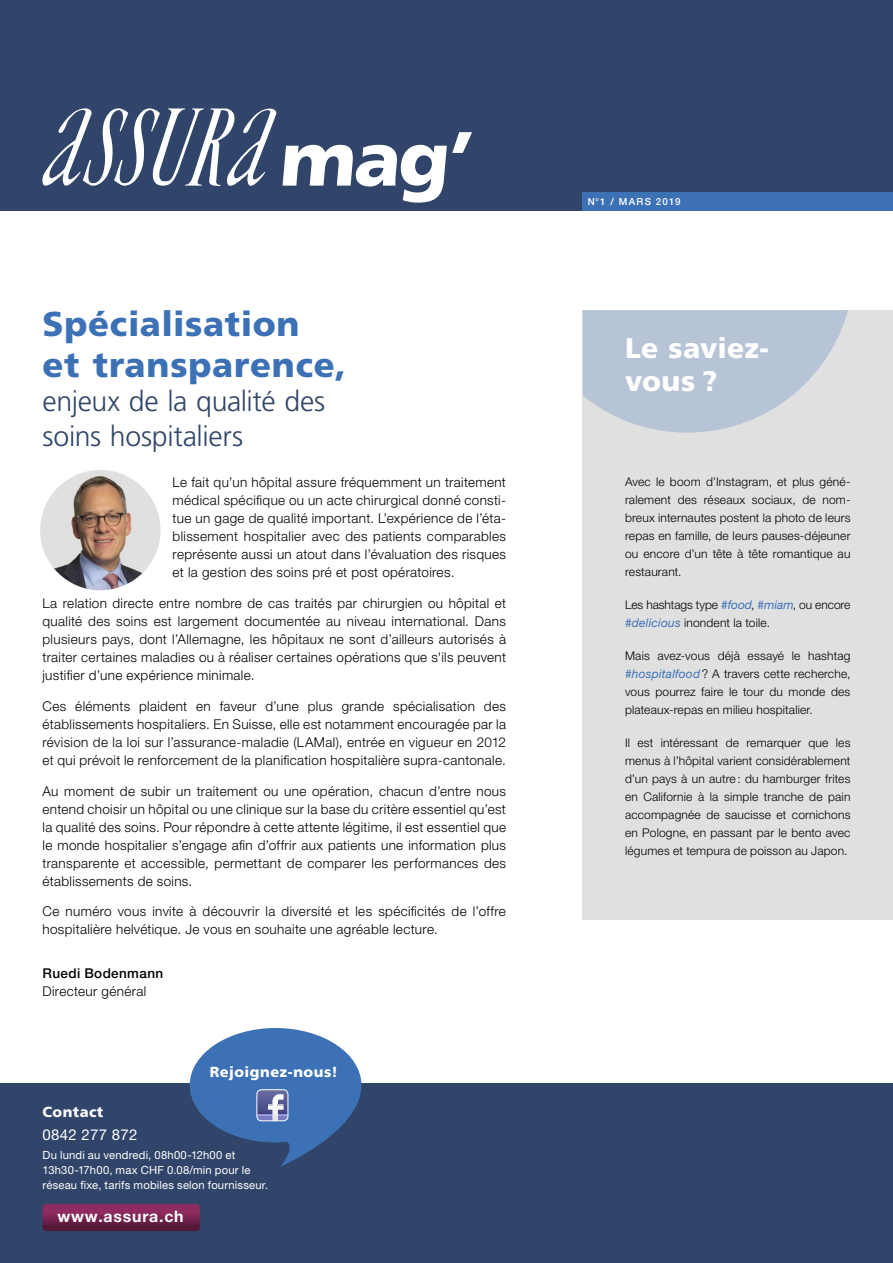
<style>
.page{position:relative;width:893px;height:1263px;background:#fff}
.page>*{position:absolute;margin:0;border:0;box-sizing:border-box;transform-origin:0 0}
.t1{font:900 34.5px/40.5px "Frutiger";letter-spacing:.02em;color:#3c71b6}
.t2{font:300 28.5px/34.5px "Frutiger";letter-spacing:-.01em;color:#304569}
.t3{font:900 28.35px/33px "Frutiger";letter-spacing:.015em;color:#fff}
.t4{font:700 15.9px "Helvetica Neue LT Std";letter-spacing:.05em;color:#fff}
.t5{font:15px "Helvetica Neue LT Std";letter-spacing:.02em;color:#fff}
.t6{font:900 14.55px "Frutiger";letter-spacing:.035em;color:#fff}
.t7{font:300 13.5px/18px "Helvetica Neue LT Std";letter-spacing:.025em;color:#000;text-align:justify}
.t8{font:500 13.5px "Helvetica Neue LT Std";letter-spacing:.025em;color:#000}
.t9{font:300 12px/18px "Helvetica Neue LT Std";letter-spacing:.015em;color:#000;text-align:justify}
.t10{font:11.25px/15px "Helvetica Neue LT Std";letter-spacing:.015em;color:#fff}
.t11{font:500 9.75px "Helvetica Neue LT Std";letter-spacing:.125em;color:#fff}
.s1{font-weight:400;font-style:italic;color:#3c71b6}
</style>
<div class="page">
<div style="left:0;top:0;width:893px;height:210px;background:#304569"></div>
<div style="left:582px;top:192px;width:311px;height:18px;background:#3c71b6"></div>
<div style="left:0;top:1084px;width:893px;height:179px;background:#304569"></div>
<div style="left:582px;top:310px;width:311px;height:609px;background:#e0e0e1"></div>
<svg style="left:582px;top:310px;width:266px;height:123px"></svg>
<svg style="left:283px;top:132px;width:189px;height:71px"></svg>
<svg style="left:42px;top:108px;width:234px;height:78px"></svg>
<img style="left:40px;top:470px;width:120px;height:120px;border-radius:60px">
<svg style="left:43px;top:1204px;width:157px;height:27px;background:#74234f"></svg>
<svg style="left:190px;top:1028px;width:171px;height:139px"></svg>
<div style="left:257px;top:1089px;width:31px;height:32px;border:1px solid #fff;border-radius:5px"></div>
<h1 class="t1" style="left:43px;top:303px;width:305px">Spécialisation<br>et transparence,</h1>
<h2 class="t2" style="left:43px;top:384px;width:284px">enjeux de la qualité des soins hospitaliers</h2>
<p class="t7" style="left:173px;top:473px;width:335px">Le fait qu’un hôpital assure fréquemment un traitement médical spécifique ou un acte chirurgical donné consti&shy;tue un gage de qualité important. L’expérience de l’éta&shy;blissement hospitalier avec des patients comparables représente aussi un atout dans l’évaluation des risques et la gestion des soins pré et post opératoires.</p>
<p class="t7" style="left:43px;top:594px;width:465px">La relation directe entre nombre de cas traités par chirurgien ou hôpital et qualité des soins est largement documentée au niveau international. Dans plusieurs pays, dont l’Allemagne, les hôpitaux ne sont d’ailleurs autorisés à traiter certaines maladies ou à réaliser certaines opérations que s'ils peuvent justifier d’une expérience minimale.</p>
<p class="t7" style="left:43px;top:697px;width:465px">Ces éléments plaident en faveur d’une plus grande spécialisation des établissements hospitaliers. En Suisse, elle est notamment encouragée par la révision de la loi sur l’assurance-maladie (LAMal), entrée en vigueur en 2012 et qui prévoit le renforcement de la planification hospitalière supra-cantonale.</p>
<p class="t7" style="left:43px;top:781px;width:465px">Au moment de subir un traitement ou une opération, chacun d’entre nous entend choisir un hôpital ou une clinique sur la base du critère essentiel qu’est la qualité des soins. Pour répondre à cette attente légitime, il est essentiel que le monde hospitalier s’engage afin d’offrir aux patients une information plus transparente et accessible, permettant de comparer les performances des établissements de soins.</p>
<p class="t7" style="left:43px;top:902px;width:465px">Ce numéro vous invite à découvrir la diversité et les spécificités de l’offre hospitalière helvétique. Je vous en souhaite une agréable lecture.</p>
<p class="t8" style="left:43px;top:965px;width:122px">Ruedi Bodenmann</p>
<p class="t7" style="left:43px;top:982px;width:105px">Directeur général</p>
<p class="t6" style="left:210px;top:1063px;width:130px">Rejoignez-nous!</p>
<p class="t6" style="left:43px;top:1103px;width:62px">Contact</p>
<p class="t5" style="left:43px;top:1125px;width:97px">0842 277 872</p>
<p class="t10" style="left:43px;top:1147px;width:227px">Du lundi au vendredi, 08h00-12h00 et<br>13h30-17h00, max CHF 0.08/min pour le réseau fixe, tarifs mobiles selon fournisseur.</p>
<p class="t4" style="left:57px;top:1206px;width:128px">www.assura.ch</p>
<p class="t11" style="left:588px;top:196px;width:94px">N°1 / MARS 2019</p>
<h3 class="t3" style="left:625px;top:331px;width:145px">Le saviez&shy;vous ?</h3>
<p class="t9" style="left:625px;top:473px;width:227px">Avec le boom d’Instagram, et plus géné&shy;ralement des réseaux sociaux, de nom&shy;breux internautes postent la photo de leurs repas en famille, de leurs pauses-déjeuner ou encore d’un tête à tête romantique au restaurant.</p>
<p class="t9" style="left:625px;top:596px;width:227px">Les hashtags type <span class="s1">#food</span>, <span class="s1">#miam</span>, ou encore <span class="s1">#delicious</span> inondent la toile.</p>
<p class="t9" style="left:625px;top:647px;width:227px">Mais avez-vous déjà essayé le hashtag <span class="s1">#hospitalfood</span>? A travers cette recherche, vous pourrez faire le tour du monde des plateaux-repas en milieu hospitalier.</p>
<p class="t9" style="left:625px;top:733px;width:227px">Il est intéressant de remarquer que les menus à l’hôpital varient considérablement d’un pays à un autre: du hamburger frites en Californie à la simple tranche de pain accompagnée de saucisse et cornichons en Pologne, en passant par le bento avec légumes et tempura de poisson au Japon.</p>
</div>
